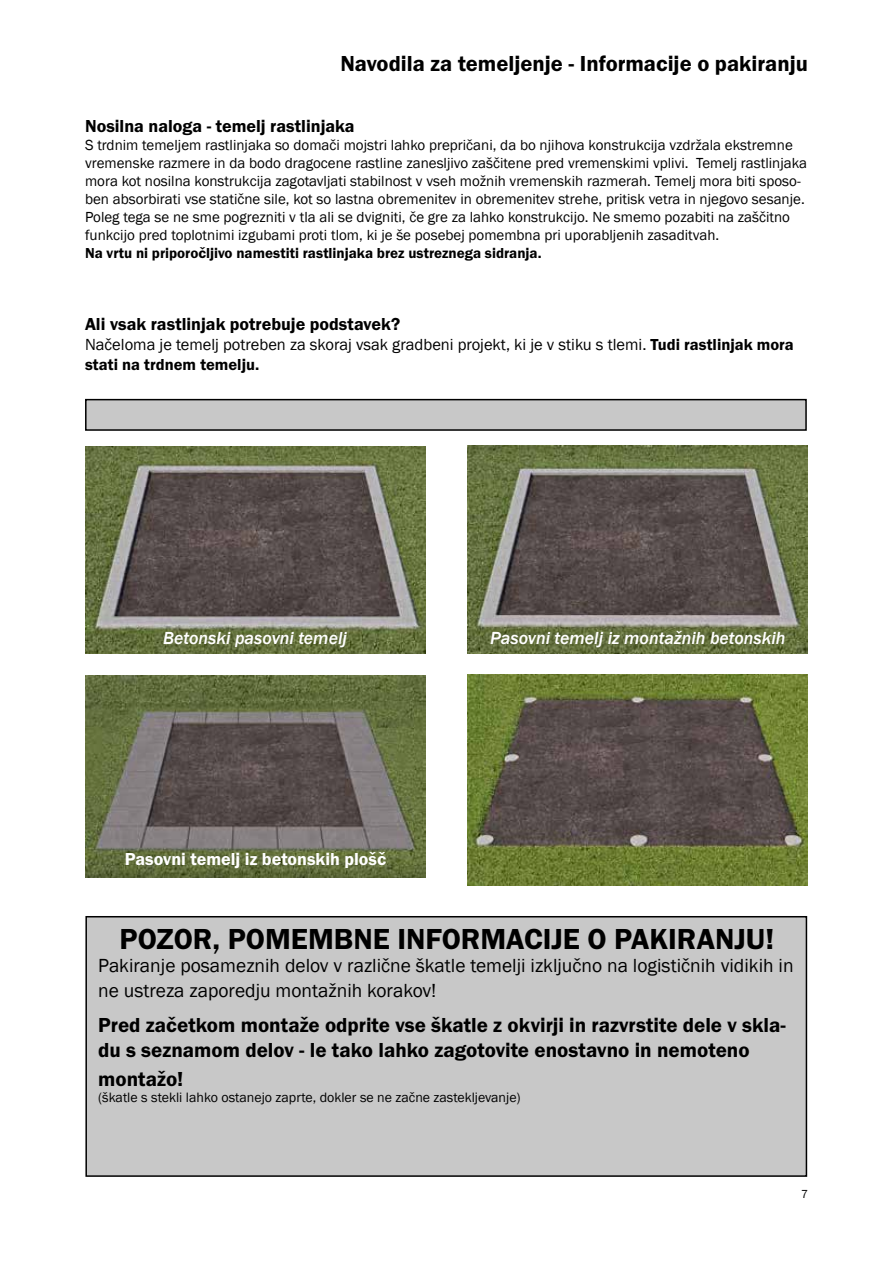
<style>
.page{position:relative;width:893px;height:1263px;background:#fff}
.page>*{position:absolute;margin:0;border:0;box-sizing:border-box;transform-origin:0 0}
.t1{font:30px "Franklin Gothic URW Dem";color:#000}
.t2{font:22.5px "Franklin Gothic URW Dem";color:#000}
.t3{font:21px/25.2px "Franklin Gothic URW Dem";color:#000}
.t4{font:19.5px/25.2px "Franklin Gothic";color:#000}
.t5{font:18px "Franklin Gothic URW Dem";color:#000}
.t6{font:italic 500 18px "Franklin Gothic";color:#fff}
.t7{font:18px "Franklin Gothic URW Dem";color:#fff}
.t8{font:16.5px "Franklin Gothic";color:#000}
.t9{font:16.5px "Franklin Gothic URW Dem";color:#000}
.t10{font:15px/18px "Franklin Gothic";color:#000}
.t11{font:15px "Franklin Gothic URW Dem";color:#000}
.t12{font:13.95px "Franklin Gothic";color:#000}
.t13{font:12px "Franklin Gothic";color:#000}
.s1{font-family:"Franklin Gothic URW Dem"}
</style>
<div class="page">
<div style="left:86px;top:917px;width:720px;height:259px;background:#c8c8c8"></div>
<div style="left:85px;top:916px;width:722px;height:261px;border:2px solid #000"></div>
<img style="left:85px;top:446px;width:340px;height:207px">
<img style="left:85px;top:675px;width:340px;height:203px">
<img style="left:468px;top:446px;width:340px;height:207px">
<div style="left:86px;top:400px;width:720px;height:30px;background:#c8c8c8"></div>
<div style="left:85px;top:399px;width:722px;height:32px;border:2px solid #000"></div>
<img style="left:468px;top:675px;width:340px;height:210px">
<h2 class="t2" style="left:340px;top:50px;width:469px">Navodila za temeljenje - Informacije o pakiranju</h2>
<p class="t5" style="left:85px;top:115px;width:271px">Nosilna naloga - temelj rastlinjaka</p>
<p class="t10" style="left:85px;top:136px;width:723px">S trdnim temeljem rastlinjaka so domači mojstri lahko prepričani, da bo njihova konstrukcija vzdržala ekstremne vremenske razmere in da bodo dragocene rastline zanesljivo zaščitene pred vremenskimi vplivi. Temelj rastlinjaka mora kot nosilna konstrukcija zagotavljati stabilnost v vseh možnih vremenskih razmerah. Temelj mora biti sposo&shy;ben absorbirati vse statične sile, kot so lastna obremenitev in obremenitev strehe, pritisk vetra in njegovo sesanje.<br>Poleg tega se ne sme pogrezniti v tla ali se dvigniti, če gre za lahko konstrukcijo. Ne smemo pozabiti na zaščitno funkcijo pred toplotnimi izgubami proti tlom, ki je še posebej pomembna pri uporabljenih zasaditvah.</p>
<p class="t11" style="left:85px;top:243px;width:458px">Na vrtu ni priporočljivo namestiti rastlinjaka brez ustreznega sidranja.</p>
<p class="t5" style="left:85px;top:313px;width:317px">Ali vsak rastlinjak potrebuje podstavek?</p>
<p class="t8" style="left:85px;top:334px;width:710px">Načeloma je temelj potreben za skoraj vsak gradbeni projekt, ki je v stiku s tlemi. <span class="s1">Tudi rastlinjak mora</span></p>
<p class="t9" style="left:85px;top:354px;width:176px">stati na trdnem temelju.</p>
<p class="t6" style="left:163px;top:627px;width:185px">Betonski pasovni temelj</p>
<p class="t6" style="left:490px;top:627px;width:297px">Pasovni temelj iz montažnih betonskih</p>
<p class="t7" style="left:125px;top:847px;width:263px">Pasovni temelj iz betonskih plošč</p>
<h1 class="t1" style="left:120px;top:920px;width:656px">POZOR, POMEMBNE INFORMACIJE O PAKIRANJU!</h1>
<h3 class="t4" style="left:98px;top:953px;width:697px">Pakiranje posameznih delov v različne škatle temelji izključno na logističnih vidikih in ne ustreza zaporedju montažnih korakov!</h3>
<h3 class="t3" style="left:98px;top:1011px;width:689px">Pred začetkom montaže odprite vse škatle z okvirji in razvrstite dele v skla&shy;du s seznamom delov - le tako lahko zagotovite enostavno in nemoteno</h3>
<h3 class="t3" style="left:98px;top:1065px;width:87px">montažo!</h3>
<p class="t12" style="left:98px;top:1089px;width:424px">(škatle s stekli lahko ostanejo zaprte, dokler se ne začne zastekljevanje)</p>
<p class="t13" style="left:801px;top:1186px;width:9px">7</p>
</div>
